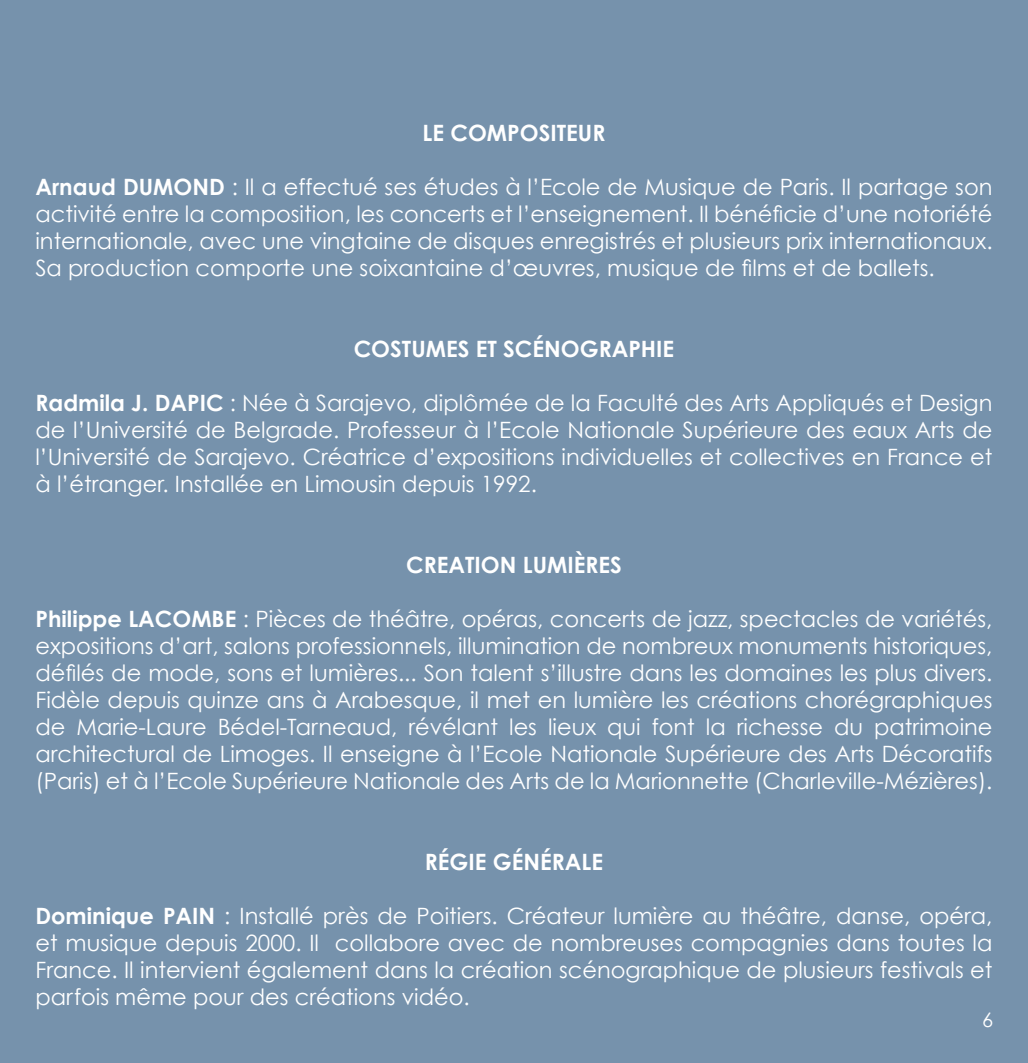
<style>
.page{position:relative;width:1028px;height:1063px;background:#7692ac}
.page>*{position:absolute;margin:0;border:0;box-sizing:border-box;transform-origin:0 0}
.t1{font:22.5px/27px "Century Gothic";color:#fff;text-align:justify}
.t2{font:700 22.5px "Century Gothic";color:#fff}
.t3{font:20px "Century Gothic";color:#fff}
.s1{font-weight:700}
</style>
<div class="page">
<p class="t2" style="left:422px;top:119px;width:44px">LE COMPOSI</p>
<p class="t2" style="left:557px;top:119px;width:44px">TEUR</p>
<p class="t1" style="left:35px;top:173px;width:958px"><span class="s1">ARNAUD DUMON D</span> : Il a effectué ses études à l’Ecole de Musique de Paris. Il partage son activité entre la composition, les concerts et l’enseignement. Il bénéficie d’une notoriété internationale, avec une vingtaine de disques enregistrés et plusieurs prix internationaux.<br>Sa production comporte une soixantaine d’œuvres, musique de films et de ballets.</p>
<p class="t2" style="left:354px;top:335px;width:87px">COSTUMES</p>
<p class="t2" style="left:476px;top:335px;width:137px">ET SCÉNOGRAP</p>
<p class="t2" style="left:641px;top:335px;width:24px">HIE</p>
<p class="t1" style="left:35px;top:389px;width:958px"><span class="s1">RADMILA J. DAPIC</span> : Née à Sarajevo, diplômée de la Faculté des Arts Appliqués et Design de l’Université de Belgrade. Professeur à l’Ecole Nationale Supérieure des eaux Arts de l’Université de Sarajevo. Créatrice d’expositions individuelles et collectives en France et à l’étranger. Installée en Limousin depuis 1992.</p>
<p class="t2" style="left:406px;top:551px;width:16px">CREA</p>
<p class="t2" style="left:465px;top:551px;width:133px">TION LUMI ÈRES</p>
<p class="t1" style="left:35px;top:605px;width:958px"><span class="s1">PHILIPPE LACOMBE</span> : Pièces de théâtre, opéras, concerts de jazz, spectacles de variétés, expositions d’art, salons professionnels, illumination de nombreux monuments historiques, défilés de mode, sons et lumières... Son talent s’illustre dans les domaines les plus divers.<br>Fidèle depuis quinze ans à Arabesque, il met en lumière les créations chorégraphiques de Marie-Laure Bédel-Tarneaud, révélant les lieux qui font la richesse du patrimoine architectural de Limoges. Il enseigne à l’Ecole Nationale Supérieure des Arts Décoratifs (Paris) et à l’Ecole Supérieure Nationale des Arts de la Marionnette (Charleville-Mézières).</p>
<p class="t2" style="left:425px;top:848px;width:140px">RÉGIE GÉNÉRALE</p>
<p class="t1" style="left:35px;top:902px;width:958px"><span class="s1">DOMINIQUE PAIN</span> : Installé près de Poitiers. Créateur lumière au théâtre, danse, opéra, et musique depuis 2000. Il collabore avec de nombreuses compagnies dans toutes la France. Il intervient également dans la création scénographique de plusieurs festivals et parfois même pour des créations vidéo.</p>
<p class="t3" style="left:982px;top:1008px;width:13px">6</p>
</div>
